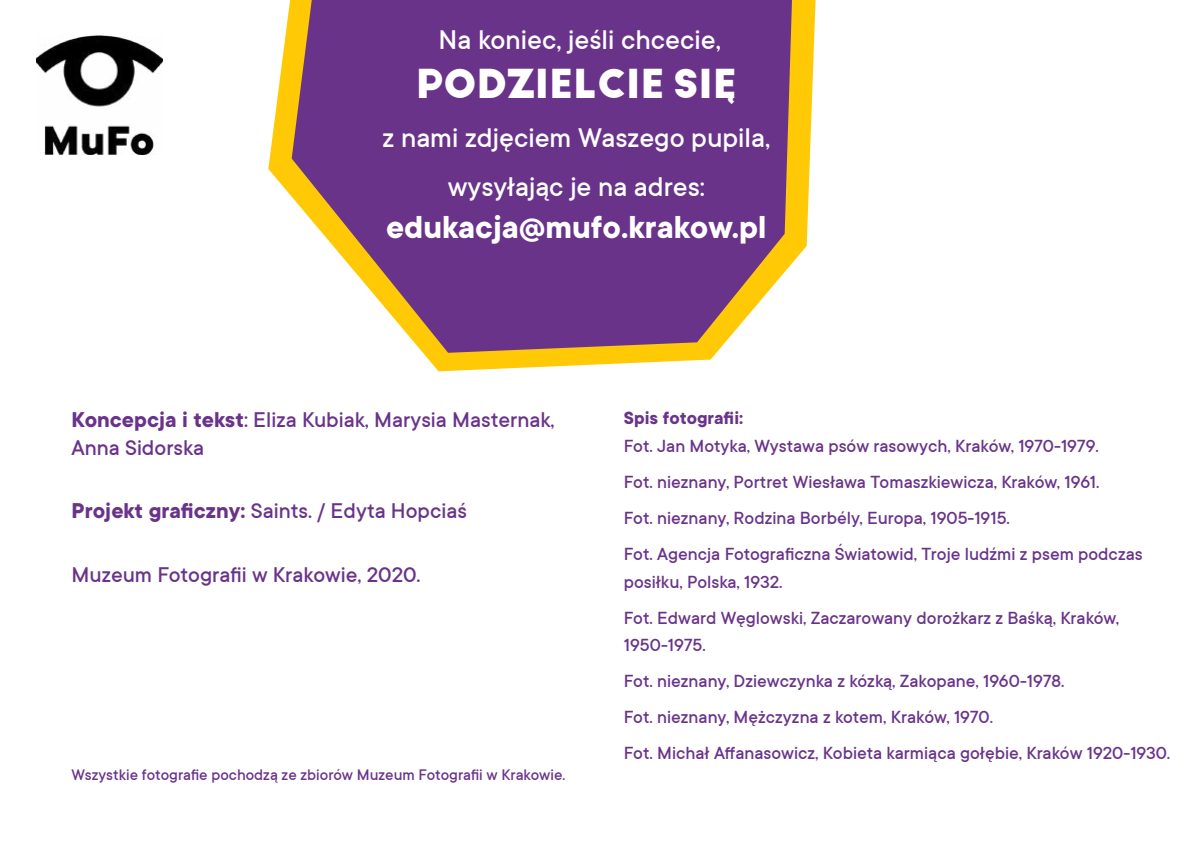
<style>
.page{position:relative;width:1191px;height:842px;background:#fff}
.page>*{position:absolute;margin:0;border:0;box-sizing:border-box;transform-origin:0 0}
.t1{font:700 39px "Big John PRO";color:#fff}
.t2{font:700 35px "TT Commons";color:#fff}
.t3{font:500 30px/49px "TT Commons";color:#fff;text-align:center}
.t4{font:500 23.6px/27.8px "TT Commons";color:#69338a}
.t5{font:500 19.5px/36px "TT Commons";color:#69338a}
.t6{font:700 19.5px "TT Commons";color:#69338a}
.t7{font:500 17px "TT Commons";color:#69338a}
.s1{font-weight:700}
</style>
<div class="page">
<svg style="left:268px;top:0;width:547px;height:371px"></svg>
<svg style="left:292px;top:0;width:500px;height:353px;background:#7e4c8a"></svg>
<img style="left:36px;top:36px;width:126px;height:119px">
<h3 class="t3" style="left:438px;top:16px;width:284px">Na koniec, jeśli chcecie,</h3>
<h1 class="t1" style="left:416px;top:60px;width:322px">PODZIELCIE SIĘ</h1>
<h3 class="t3" style="left:382px;top:114px;width:389px">z nami zdjęciem Waszego pupila, wysyłając je na adres:</h3>
<h2 class="t2" style="left:386px;top:208px;width:382px">edukacja@mufo.krakow.pl</h2>
<p class="t4" style="left:72px;top:406px;width:484px"><span class="s1">Koncepcja i tekst</span>: Eliza Kubiak, Marysia Masternak,<br>Anna Sidorska</p>
<p class="t4" style="left:72px;top:497px;width:397px"><span class="s1">Projekt graficzny:</span> Saints. / Edyta Hopciaś</p>
<p class="t4" style="left:72px;top:561px;width:350px">Muzeum Fotografii w Krakowie, 2020.</p>
<p class="t7" style="left:72px;top:766px;width:495px">Wszystkie fotografie pochodzą ze zbiorów Muzeum Fotografii w Krakowie.</p>
<p class="t6" style="left:624px;top:407px;width:121px">Spis fotografii:</p>
<p class="t5" style="left:624px;top:428px;width:520px">Fot. Jan Motyka, Wystawa psów rasowych, Kraków, 1970-1979.<br>Fot. nieznany, Portret Wiesława Tomaszkiewicza, Kraków, 1961.<br>Fot. nieznany, Rodzina Borbély, Europa, 1905-1915.<br>Fot. Agencja Fotograficzna Światowid, Troje ludźmi z psem podczas</p>
<p class="t5" style="left:624px;top:564px;width:497px">posiłku, Polska, 1932.<br>Fot. Edward Węglowski, Zaczarowany dorożkarz z Baśką, Kraków,</p>
<p class="t5" style="left:624px;top:627px;width:548px">1950-1975.<br>Fot. nieznany, Dziewczynka z kózką, Zakopane, 1960-1978.<br>Fot. nieznany, Mężczyzna z kotem, Kraków, 1970.<br>Fot. Michał Affanasowicz, Kobieta karmiąca gołębie, Kraków 1920-1930.</p>
</div>
